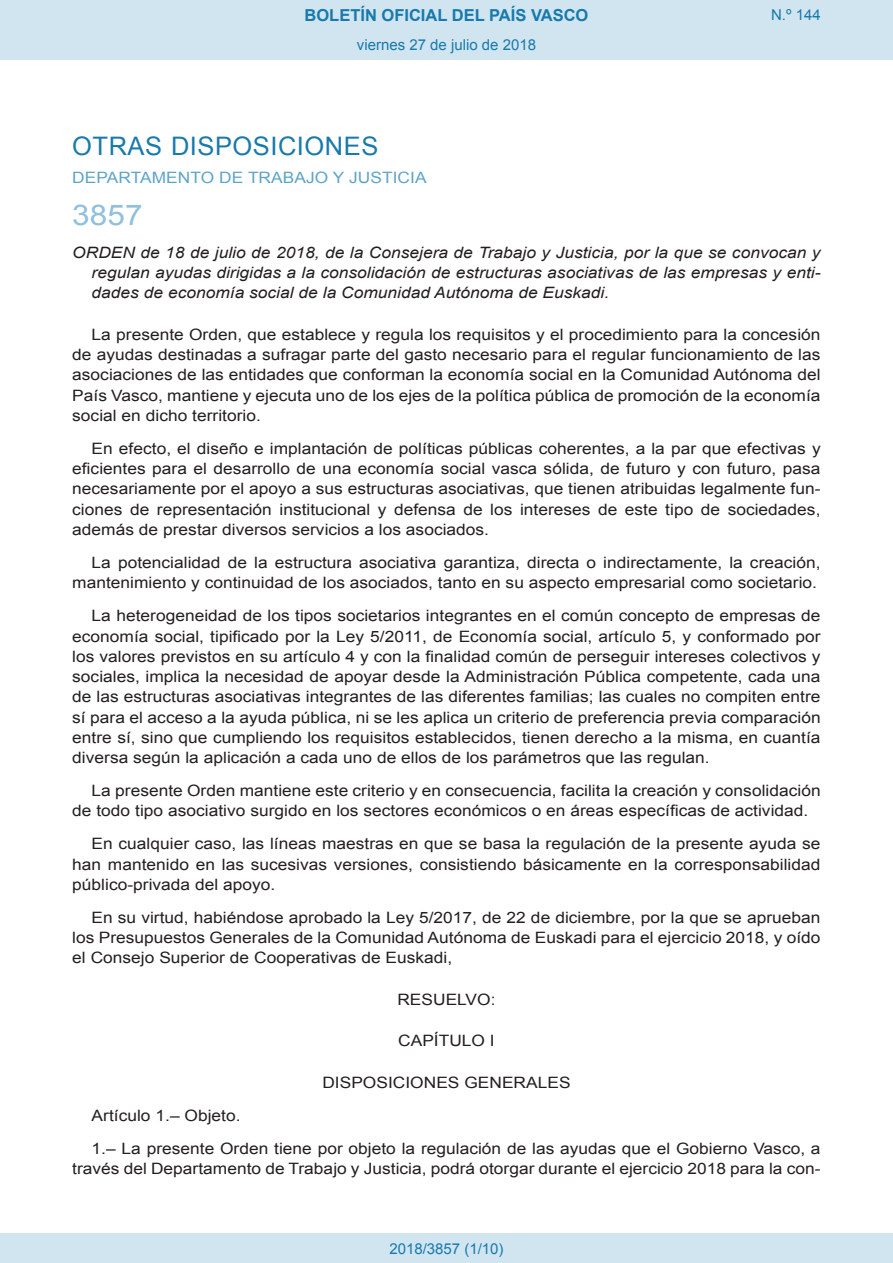
<style>
.page{position:relative;width:893px;height:1263px;background:#fff}
.page>*{position:absolute;margin:0;border:0;box-sizing:border-box;transform-origin:0 0}
.BOPVOrden{font:28.5px "Arial";color:#90c0db;scale:1.11 1}
.BOPVSeccion{font:25.5px "Arial";letter-spacing:.02em;color:#1879ad}
.t1{font:700 16.5px "Arial";color:#1879ad}
.BOPVDetalle{font:15.6px/20.2px "Arial";color:#231f20;text-align:justify;scale:1.11 1}
.BOPVTitulo{font:italic 15.6px/20.2px "Arial";color:#231f20;text-align:justify;scale:1.11 1}
.BOPVClave{font:15.6px "Arial";color:#231f20;scale:1.11 1}
.BOPVOrganismo{font:15.6px "Arial";letter-spacing:.005em;color:#5ea4ca;scale:1.11 1}
.Paginacion_Centro{font:15px "Arial";color:#1879ad}
</style>
<div class="page">
<div style="left:0;top:0;width:893px;height:60px;background:#d0e5f0"></div>
<div style="left:0;top:1233px;width:893px;height:30px;background:#d0e5f0"></div>
<p class="t1" style="left:305px;top:4px;width:285px">BOLETÍN OFICIAL DEL PAÍS VASCO</p>
<p class="Paginacion_Centro" style="left:357px;top:35px;width:181px">viernes 27 de julio de 2018</p>
<p class="Paginacion_Centro" style="left:771px;top:5px;width:51px">N.º 144</p>
<p class="BOPVSeccion" style="left:72px;top:129px;width:308px">OTRAS DISPOSICIONES</p>
<p class="BOPVOrganismo" style="left:72px;top:168px;width:321px">DEPARTAMENTO DE TRABAJO Y JUSTICIA</p>
<p class="BOPVOrden" style="left:72px;top:196px;width:65px">3857</p>
<p class="BOPVTitulo" style="left:92px;top:243px;width:658px;text-indent:-19px">ORDEN de 18 de julio de 2018, de la Consejera de Trabajo y Justicia, por la que se convocan y regulan ayudas dirigidas a la consolidación de estructuras asociativas de las empresas y enti&shy;dades de economía social de la Comunidad Autónoma de Euskadi.</p>
<p class="BOPVDetalle" style="left:72px;top:324px;width:676px;text-indent:19px">La presente Orden, que establece y regula los requisitos y el procedimiento para la concesión de ayudas destinadas a sufragar parte del gasto necesario para el regular funcionamiento de las asociaciones de las entidades que conforman la economía social en la Comunidad Autónoma del País Vasco, mantiene y ejecuta uno de los ejes de la política pública de promoción de la economía social en dicho territorio.</p>
<p class="BOPVDetalle" style="left:72px;top:438px;width:676px;text-indent:19px">En efecto, el diseño e implantación de políticas públicas coherentes, a la par que efectivas y eficientes para el desarrollo de una economía social vasca sólida, de futuro y con futuro, pasa necesariamente por el apoyo a sus estructuras asociativas, que tienen atribuidas legalmente fun&shy;ciones de representación institucional y defensa de los intereses de este tipo de sociedades, además de prestar diversos servicios a los asociados.</p>
<p class="BOPVDetalle" style="left:72px;top:552px;width:676px;text-align:right">La potencialidad de la estructura asociativa garantiza, directa o indirectamente, la creación, mantenimiento y continuidad de los asociados, tanto en su aspecto empresarial como societario.</p>
<p class="BOPVDetalle" style="left:72px;top:606px;width:676px;text-indent:19px">La heterogeneidad de los tipos societarios integrantes en el común concepto de empresas de economía social, tipificado por la Ley 5/2011, de Economía social, artículo 5, y conformado por los valores previstos en su artículo 4 y con la finalidad común de perseguir intereses colectivos y sociales, implica la necesidad de apoyar desde la Administración Pública competente, cada una de las estructuras asociativas integrantes de las diferentes familias; las cuales no compiten entre sí para el acceso a la ayuda pública, ni se les aplica un criterio de preferencia previa comparación entre sí, sino que cumpliendo los requisitos establecidos, tienen derecho a la misma, en cuantía diversa según la aplicación a cada uno de ellos de los parámetros que las regulan.</p>
<p class="BOPVDetalle" style="left:72px;top:780px;width:676px;text-indent:19px">La presente Orden mantiene este criterio y en consecuencia, facilita la creación y consolidación de todo tipo asociativo surgido en los sectores económicos o en áreas específicas de actividad.</p>
<p class="BOPVDetalle" style="left:72px;top:834px;width:676px;text-indent:19px">En cualquier caso, las líneas maestras en que se basa la regulación de la presente ayuda se han mantenido en las sucesivas versiones, consistiendo básicamente en la corresponsabilidad público-privada del apoyo.</p>
<p class="BOPVDetalle" style="left:72px;top:907px;width:676px;text-indent:19px">En su virtud, habiéndose aprobado la Ley 5/2017, de 22 de diciembre, por la que se aprueban los Presupuestos Generales de la Comunidad Autónoma de Euskadi para el ejercicio 2018, y oído el Consejo Superior de Cooperativas de Euskadi,</p>
<p class="BOPVClave" style="left:397px;top:989px;width:90px">RESUELVO:</p>
<p class="BOPVClave" style="left:398px;top:1031px;width:89px">CAPÍTULO I</p>
<p class="BOPVClave" style="left:322px;top:1072px;width:225px">DISPOSICIONES GENERALES</p>
<p class="BOPVDetalle" style="left:92px;top:1105px;width:136px">Artículo 1.– Objeto.</p>
<p class="BOPVDetalle" style="left:72px;top:1138px;width:676px;text-align:right">1.– La presente Orden tiene por objeto la regulación de las ayudas que el Gobierno Vasco, a través del Departamento de Trabajo y Justicia, podrá otorgar durante el ejercicio 2018 para la con-</p>
<p class="Paginacion_Centro" style="left:389px;top:1238px;width:116px">2018/3857 (1/10)</p>
</div>
